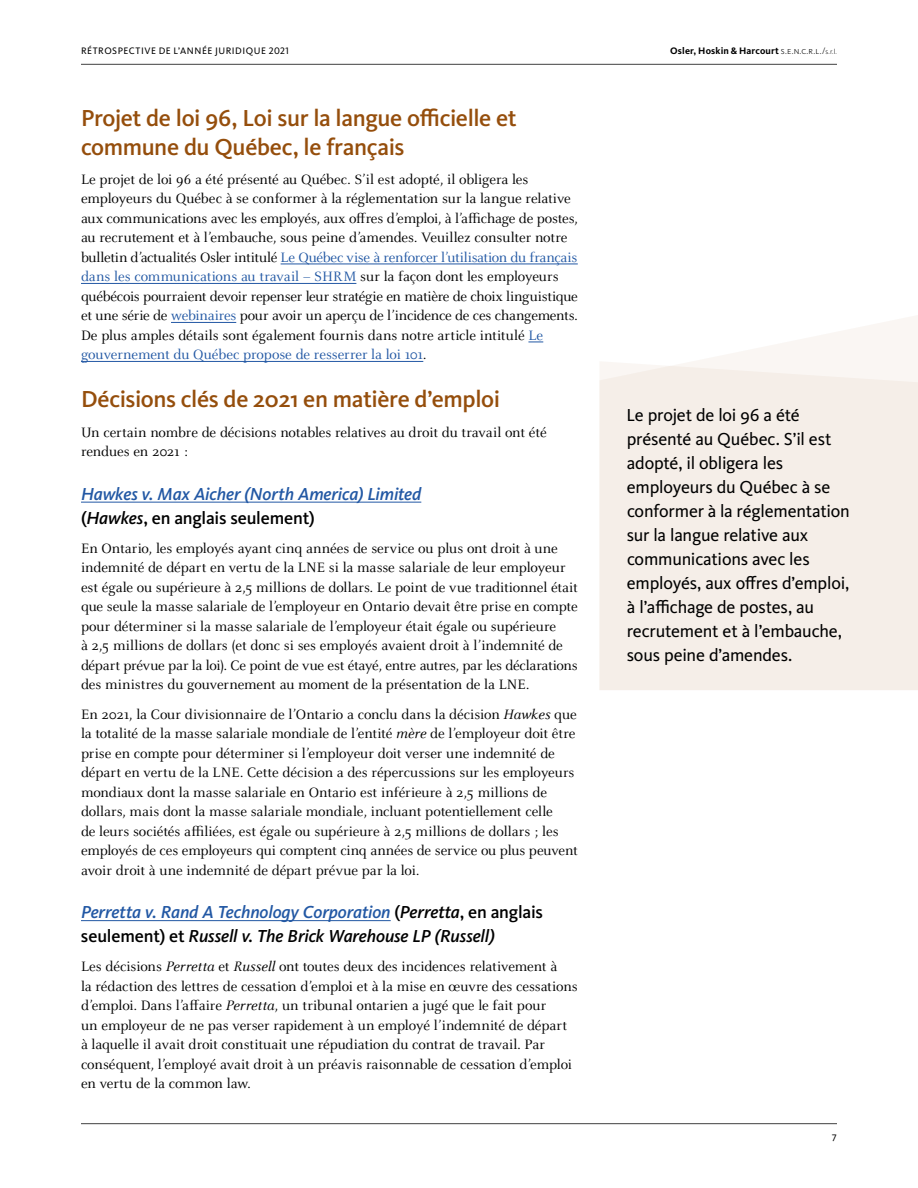
<style>
.page{position:relative;width:918px;height:1188px;background:#fff}
.page>*{position:absolute;margin:0;border:0;box-sizing:border-box;transform-origin:0 0}
.t1{font:500 24px/28.5px "Kievit Pro";letter-spacing:-.02em;color:#954e0c}
.t2{font:18px/24px "Kievit Pro";letter-spacing:-.01em;color:#000}
.t3{font:italic 500 18px/24px "Kievit Pro";letter-spacing:-.01em;color:#000}
.t4{font:italic 500 18px/24px "Kievit Pro";letter-spacing:-.01em;color:#2258a4}
.t5{font:15px/19.5px "Celeste OT";letter-spacing:-.01em;color:#000}
.t6{font:700 9.75px "Kievit Pro";letter-spacing:.015em;color:#000}
.t7{font:9.75px "Kievit Pro";letter-spacing:.055em;color:#000}
.s1{font-weight:300}
.s2{font-weight:300;font-size:7.35px}
.s3{color:#2258a4}
.s4{font-style:normal;color:#000}
.s5{color:#000}
.s6{font-style:italic}
.s7{font-style:normal}
</style>
<div class="page">
<hr style="left:81px;top:1123px;width:756px;height:1px;background:#414141">
<hr style="left:81px;top:64px;width:756px;height:1px;background:#414141">
<hr style="left:281px;top:264px;width:297px;height:1px;background:#2258a4">
<hr style="left:81px;top:283px;width:275px;height:1px;background:#2258a4">
<hr style="left:171px;top:322px;width:65px;height:1px;background:#2258a4">
<svg style="left:528px;top:342px;width:15px;height:1px"></svg>
<hr style="left:81px;top:361px;width:342px;height:1px;background:#2258a4">
<hr style="left:81px;top:502px;width:340px;height:1px;background:#2258a4">
<hr style="left:81px;top:920px;width:310px;height:1px;background:#2258a4">
<svg style="left:698px;top:315px;width:220px;height:46px;fill:#faf8f5"></svg>
<div style="left:599px;top:361px;width:319px;height:329px;background:#f5eee8"></div>
<p class="t7" style="left:81px;top:45px;width:209px">RÉTROSPECTIVE DE L’ANNÉE JURIDIQUE 2021</p>
<p class="t6" style="left:670px;top:45px;width:168px">Osler, Hoskin &amp; Harcourt <span class="s1">s.e.n.c.r.l./</span><span class="s2">s.r.l.</span></p>
<h1 class="t1" style="left:81px;top:104px;width:437px">Projet de loi 96, Loi sur la langue officielle et commune du Québec, le français</h1>
<p class="t5" style="left:81px;top:170px;width:498px">Le projet de loi 96 a été présenté au Québec. S’il est adopté, il obligera les employeurs du Québec à se conformer à la réglementation sur la langue relative aux communications avec les employés, aux offres d’emploi, à l’affichage de postes, au recrutement et à l’embauche, sous peine d’amendes. Veuillez consulter notre bulletin d’actualités Osler intitulé <span class="s3">Le Québec vise à renforcer l’utilisation du français dans les communications au travail – SHRM</span> sur la façon dont les employeurs québécois pourraient devoir repenser leur stratégie en matière de choix linguistique et une série de <span class="s3">webinaires</span> pour avoir un aperçu de l’incidence de ces changements.<br>De plus amples détails sont également fournis dans notre article intitulé <span class="s3">Le gouvernement du Québec propose de resserrer la loi 101</span>.</p>
<h1 class="t1" style="left:81px;top:385px;width:421px">Décisions clés de 2021 en matière d’emploi</h1>
<p class="t5" style="left:81px;top:422px;width:467px">Un certain nombre de décisions notables relatives au droit du travail ont été rendues en 2021 :</p>
<p class="t4" style="left:81px;top:482px;width:342px">Hawkes v. Max Aicher (North America) Limited <span class="s4">(</span><span class="s5">Hawkes</span><span class="s4">, en anglais seulement)</span></p>
<p class="t5" style="left:81px;top:539px;width:498px">En Ontario, les employés ayant cinq années de service ou plus ont droit à une indemnité de départ en vertu de la LNE si la masse salariale de leur employeur est égale ou supérieure à 2,5 millions de dollars. Le point de vue traditionnel était que seule la masse salariale de l’employeur en Ontario devait être prise en compte pour déterminer si la masse salariale de l’employeur était égale ou supérieure<br>à 2,5 millions de dollars (et donc si ses employés avaient droit à l’indemnité de départ prévue par la loi). Ce point de vue est étayé, entre autres, par les déclarations des ministres du gouvernement au moment de la présentation de la LNE.</p>
<p class="t5" style="left:81px;top:704px;width:498px">En 2021, la Cour divisionnaire de l’Ontario a conclu dans la décision <span class="s6">Hawkes</span> que la totalité de la masse salariale mondiale de l’entité <span class="s6">mère</span> de l’employeur doit être prise en compte pour déterminer si l’employeur doit verser une indemnité de départ en vertu de la LNE. Cette décision a des répercussions sur les employeurs mondiaux dont la masse salariale en Ontario est inférieure à 2,5 millions de dollars, mais dont la masse salariale mondiale, incluant potentiellement celle<br>de leurs sociétés affiliées, est égale ou supérieure à 2,5 millions de dollars ; les employés de ces employeurs qui comptent cinq années de service ou plus peuvent avoir droit à une indemnité de départ prévue par la loi.</p>
<p class="t3" style="left:81px;top:900px;width:464px"><span class="s3">Perretta v. Rand A Technology Corporation</span> <span class="s7">(</span>Perretta<span class="s7">, en anglais seulement) et</span> Russell v. The Brick Warehouse LP (Russell)</p>
<p class="t5" style="left:81px;top:957px;width:498px">Les décisions <span class="s6">Perretta</span> et <span class="s6">Russell</span> ont toutes deux des incidences relativement à<br>la rédaction des lettres de cessation d’emploi et à la mise en œuvre des cessations d’emploi. Dans l’affaire <span class="s6">Perretta</span>, un tribunal ontarien a jugé que le fait pour<br>un employeur de ne pas verser rapidement à un employé l’indemnité de départ<br>à laquelle il avait droit constituait une répudiation du contrat de travail. Par conséquent, l’employé avait droit à un préavis raisonnable de cessation d’emploi en vertu de la common law.</p>
<p class="t2" style="left:627px;top:403px;width:225px">Le projet de loi 96 a été présenté au Québec. S’il est adopté, il obligera les employeurs du Québec à se conformer à la réglementation sur la langue relative aux communications avec les employés, aux offres d’emploi, à l’affichage de postes, au recrutement et à l’embauche, sous peine d’amendes.</p>
<p class="t7" style="left:832px;top:1132px;width:7px">7</p>
</div>
